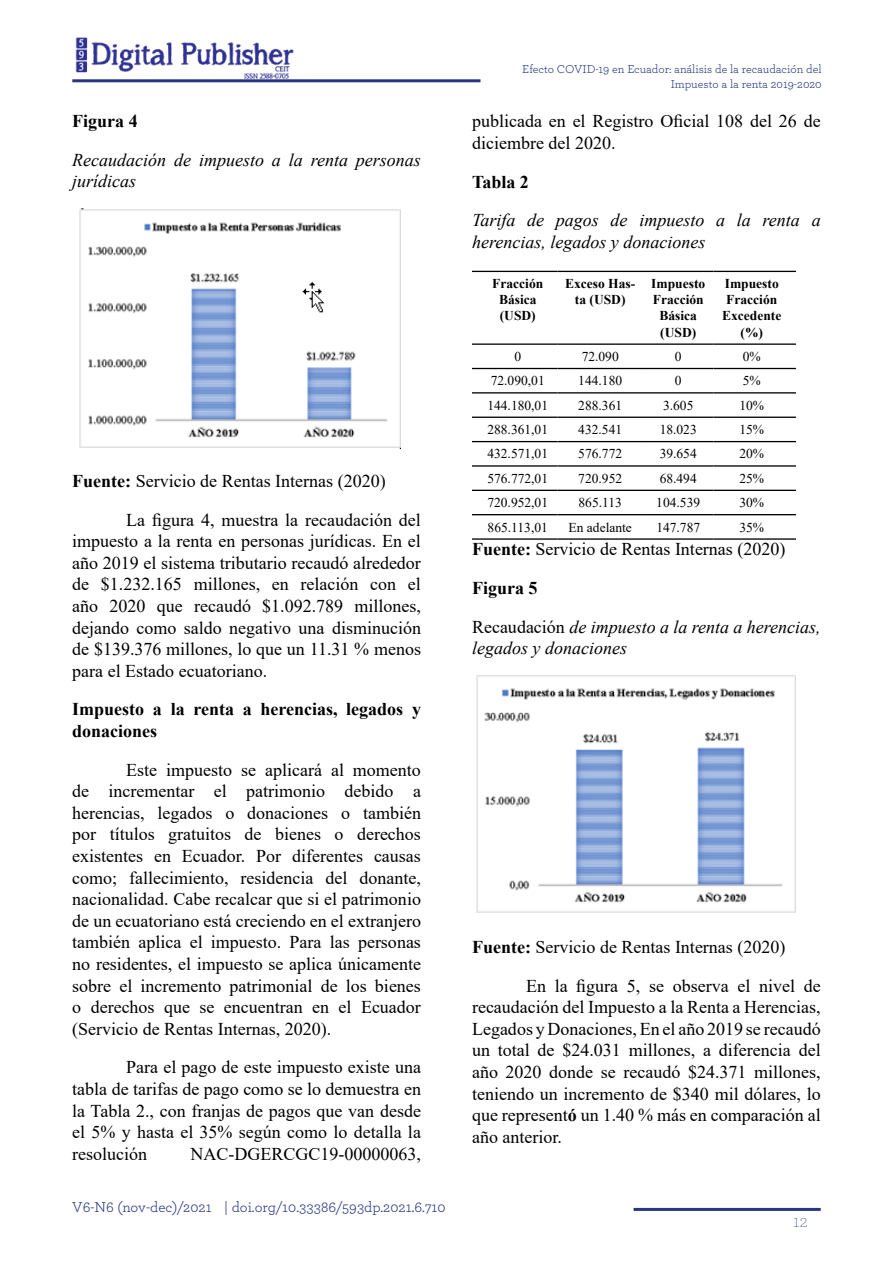
<style>
.page{position:relative;width:893px;height:1263px;background:#fff}
.page>*{position:absolute;margin:0;border:0;box-sizing:border-box;transform-origin:0 0}
.t1{font:18px/21.6px "Times New Roman";color:#000}
.t2{font:italic 18px/21.6px "Times New Roman";color:#000}
.t3{font:700 18px/21.6px "Times New Roman";color:#000}
.t4{font:200 18px "Archer";color:#283583}
.t5{font:15px "Archer";color:#283583}
.t6{font:13.5px "Times New Roman";color:#000}
.t7{font:700 13.5px/16.2px "Times New Roman";color:#000;text-align:center}
.t8{font:12px/14.4px "Archer";color:#25377f;text-align:right}
.s1{font-weight:700}
.s2{font-style:italic}
</style>
<div class="page">
<hr style="left:72px;top:79px;width:408px;height:3px;background:#283583">
<img style="left:75px;top:37px;width:219px;height:42px">
<hr style="left:634px;top:1208px;width:187px;height:3px;background:#283583">
<img style="left:79px;top:208px;width:322px;height:240px">
<svg style="left:472px;top:272px;width:324px;height:1px"></svg>
<hr style="left:472px;top:271px;width:85px;height:1px;background:#000">
<hr style="left:557px;top:271px;width:86px;height:1px;background:#000">
<hr style="left:643px;top:271px;width:70px;height:1px;background:#000">
<hr style="left:713px;top:271px;width:83px;height:1px;background:#000">
<hr style="left:472px;top:343px;width:85px;height:2px;background:#000">
<hr style="left:557px;top:343px;width:86px;height:2px;background:#000">
<hr style="left:643px;top:343px;width:70px;height:2px;background:#000">
<hr style="left:713px;top:343px;width:83px;height:2px;background:#000">
<hr style="left:472px;top:368px;width:85px;height:1px;background:#000">
<hr style="left:557px;top:368px;width:86px;height:1px;background:#000">
<hr style="left:643px;top:368px;width:70px;height:1px;background:#000">
<hr style="left:713px;top:368px;width:83px;height:1px;background:#000">
<hr style="left:472px;top:392px;width:85px;height:1px;background:#000">
<hr style="left:557px;top:392px;width:86px;height:1px;background:#000">
<hr style="left:643px;top:392px;width:70px;height:1px;background:#000">
<hr style="left:713px;top:392px;width:83px;height:1px;background:#000">
<hr style="left:472px;top:417px;width:85px;height:1px;background:#000">
<hr style="left:557px;top:417px;width:86px;height:1px;background:#000">
<hr style="left:643px;top:417px;width:70px;height:1px;background:#000">
<hr style="left:713px;top:417px;width:83px;height:1px;background:#000">
<hr style="left:472px;top:441px;width:85px;height:1px;background:#000">
<hr style="left:557px;top:441px;width:86px;height:1px;background:#000">
<hr style="left:643px;top:441px;width:70px;height:1px;background:#000">
<hr style="left:713px;top:441px;width:83px;height:1px;background:#000">
<hr style="left:472px;top:465px;width:85px;height:2px;background:#000">
<hr style="left:557px;top:465px;width:86px;height:2px;background:#000">
<hr style="left:643px;top:465px;width:70px;height:2px;background:#000">
<hr style="left:713px;top:465px;width:83px;height:2px;background:#000">
<hr style="left:472px;top:490px;width:85px;height:1px;background:#000">
<hr style="left:557px;top:490px;width:86px;height:1px;background:#000">
<hr style="left:643px;top:490px;width:70px;height:1px;background:#000">
<hr style="left:713px;top:490px;width:83px;height:1px;background:#000">
<hr style="left:472px;top:514px;width:85px;height:1px;background:#000">
<hr style="left:557px;top:514px;width:86px;height:1px;background:#000">
<hr style="left:643px;top:514px;width:70px;height:1px;background:#000">
<hr style="left:713px;top:514px;width:83px;height:1px;background:#000">
<hr style="left:472px;top:538px;width:85px;height:2px;background:#000">
<hr style="left:557px;top:538px;width:86px;height:2px;background:#000">
<hr style="left:643px;top:538px;width:70px;height:2px;background:#000">
<hr style="left:713px;top:538px;width:83px;height:2px;background:#000">
<img style="left:476px;top:675px;width:320px;height:238px">
<p class="t3" style="left:72px;top:110px;width:67px">Figura 4</p>
<p class="t2" style="left:72px;top:148px;width:350px">Recaudación de impuesto a la renta personas jurídicas</p>
<p class="t1" style="left:126px;top:461px;width:296px;line-height:38.5px;text-indent:-54px"><span class="s1">Fuente:</span> Servicio de Rentas Internas (2020)<br>La figura 4, muestra la recaudación del</p>
<p class="t1" style="left:72px;top:530px;width:350px;text-align:justify">impuesto a la renta en personas jurídicas. En el año 2019 el sistema tributario recaudó alrededor de $1.232.165 millones, en relación con el año 2020 que recaudó $1.092.789 millones, dejando como saldo negativo una disminución de $139.376 millones, lo que un 11.31 % menos para el Estado ecuatoriano.</p>
<p class="t3" style="left:72px;top:698px;width:350px">Impuesto a la renta a herencias, legados y donaciones</p>
<p class="t1" style="left:72px;top:758px;width:350px;text-align:justify;text-indent:54px">Este impuesto se aplicará al momento de incrementar el patrimonio debido a herencias, legados o donaciones o también por títulos gratuitos de bienes o derechos existentes en Ecuador. Por diferentes causas como; fallecimiento, residencia del donante, nacionalidad. Cabe recalcar que si el patrimonio de un ecuatoriano está creciendo en el extranjero también aplica el impuesto. Para las personas no residentes, el impuesto se aplica únicamente sobre el incremento patrimonial de los bienes o derechos que se encuentran en el Ecuador (Servicio de Rentas Internas, 2020).</p>
<p class="t1" style="left:72px;top:1056px;width:350px;text-align:justify;text-indent:54px">Para el pago de este impuesto existe una tabla de tarifas de pago como se lo demuestra en la Tabla 2., con franjas de pagos que van desde el 5% y hasta el 35% según como lo detalla la resolución</p>
<p class="t1" style="left:190px;top:1142px;width:232px">NAC-DGERCGC19-00000063,</p>
<p class="t5" style="left:72px;top:1196px;width:141px">V6-N6 (nov-dec)/2021</p>
<p class="t5" style="left:224px;top:1196px;width:223px">| doi.org/10.33386/593dp.2021.6.710</p>
<p class="t8" style="left:522px;top:62px;width:301px">Efecto COVID-19 en Ecuador: análisis de la recaudación del<br>Impuesto a la renta 2019-2020</p>
<p class="t1" style="left:472px;top:110px;width:350px">publicada en el Registro Oficial 108 del 26 de diciembre del 2020.</p>
<p class="t3" style="left:472px;top:170px;width:58px">Tabla 2</p>
<p class="t2" style="left:472px;top:209px;width:350px">Tarifa de pagos de impuesto a la renta a herencias, legados y donaciones</p>
<p class="t7" style="left:492px;top:275px;width:52px">Fracción<br>Básica (USD)</p>
<p class="t7" style="left:565px;top:275px;width:72px">Exceso Has&shy;ta (USD)</p>
<p class="t7" style="left:651px;top:275px;width:55px">Impuesto<br>Fracción<br>Básica (USD)</p>
<p class="t7" style="left:722px;top:275px;width:61px">Impuesto<br>Fracción<br>Excedente (%)</p>
<p class="t6" style="left:514px;top:347px;width:8px">0</p>
<p class="t6" style="left:582px;top:347px;width:39px">72.090</p>
<p class="t6" style="left:675px;top:347px;width:8px">0</p>
<p class="t6" style="left:743px;top:347px;width:19px">0%</p>
<p class="t6" style="left:491px;top:371px;width:55px">72.090,01</p>
<p class="t6" style="left:578px;top:371px;width:45px">144.180</p>
<p class="t6" style="left:675px;top:371px;width:8px">0</p>
<p class="t6" style="left:743px;top:371px;width:19px">5%</p>
<p class="t6" style="left:487px;top:396px;width:62px">144.180,01</p>
<p class="t6" style="left:578px;top:396px;width:45px">288.361</p>
<p class="t6" style="left:663px;top:396px;width:32px">3.605</p>
<p class="t6" style="left:739px;top:396px;width:26px">10%</p>
<p class="t6" style="left:487px;top:420px;width:62px">288.361,01</p>
<p class="t6" style="left:578px;top:420px;width:45px">432.541</p>
<p class="t6" style="left:660px;top:420px;width:39px">18.023</p>
<p class="t6" style="left:739px;top:420px;width:26px">15%</p>
<p class="t6" style="left:487px;top:444px;width:62px">432.571,01</p>
<p class="t6" style="left:578px;top:444px;width:45px">576.772</p>
<p class="t6" style="left:660px;top:444px;width:39px">39.654</p>
<p class="t6" style="left:739px;top:444px;width:26px">20%</p>
<p class="t6" style="left:487px;top:469px;width:62px">576.772,01</p>
<p class="t6" style="left:578px;top:469px;width:45px">720.952</p>
<p class="t6" style="left:660px;top:469px;width:39px">68.494</p>
<p class="t6" style="left:739px;top:469px;width:26px">25%</p>
<p class="t6" style="left:487px;top:493px;width:62px">720.952,01</p>
<p class="t6" style="left:579px;top:493px;width:45px">865.113</p>
<p class="t6" style="left:656px;top:493px;width:45px">104.539</p>
<p class="t6" style="left:739px;top:493px;width:26px">30%</p>
<p class="t6" style="left:488px;top:517px;width:62px">865.113,01</p>
<p class="t6" style="left:569px;top:517px;width:65px">En adelante</p>
<p class="t6" style="left:656px;top:517px;width:45px">147.787</p>
<p class="t6" style="left:739px;top:517px;width:26px">35%</p>
<p class="t1" style="left:472px;top:529px;width:350px;line-height:38.5px"><span class="s1">Fuente:</span> Servicio de Rentas Internas (2020)<br><span class="s1">Figura 5<br></span>Recaudación <span class="s2">de impuesto a la renta a herencias,</span></p>
<p class="t2" style="left:472px;top:637px;width:156px">legados y donaciones</p>
<p class="t1" style="left:526px;top:927px;width:296px;line-height:38.5px;text-indent:-54px"><span class="s1">Fuente:</span> Servicio de Rentas Internas (2020)<br>En la figura 5, se observa el nivel de</p>
<p class="t1" style="left:472px;top:996px;width:350px;text-align:justify">recaudación del Impuesto a la Renta a Herencias, Legados y Donaciones, En el año 2019 se recaudó un total de $24.031 millones, a diferencia del año 2020 donde se recaudó $24.371 millones, teniendo un incremento de $340 mil dólares, lo que represent<span class="s1">ó</span> un 1.40 % más en comparación al año anterior.</p>
<p class="t4" style="left:793px;top:1209px;width:16px">12</p>
</div>
